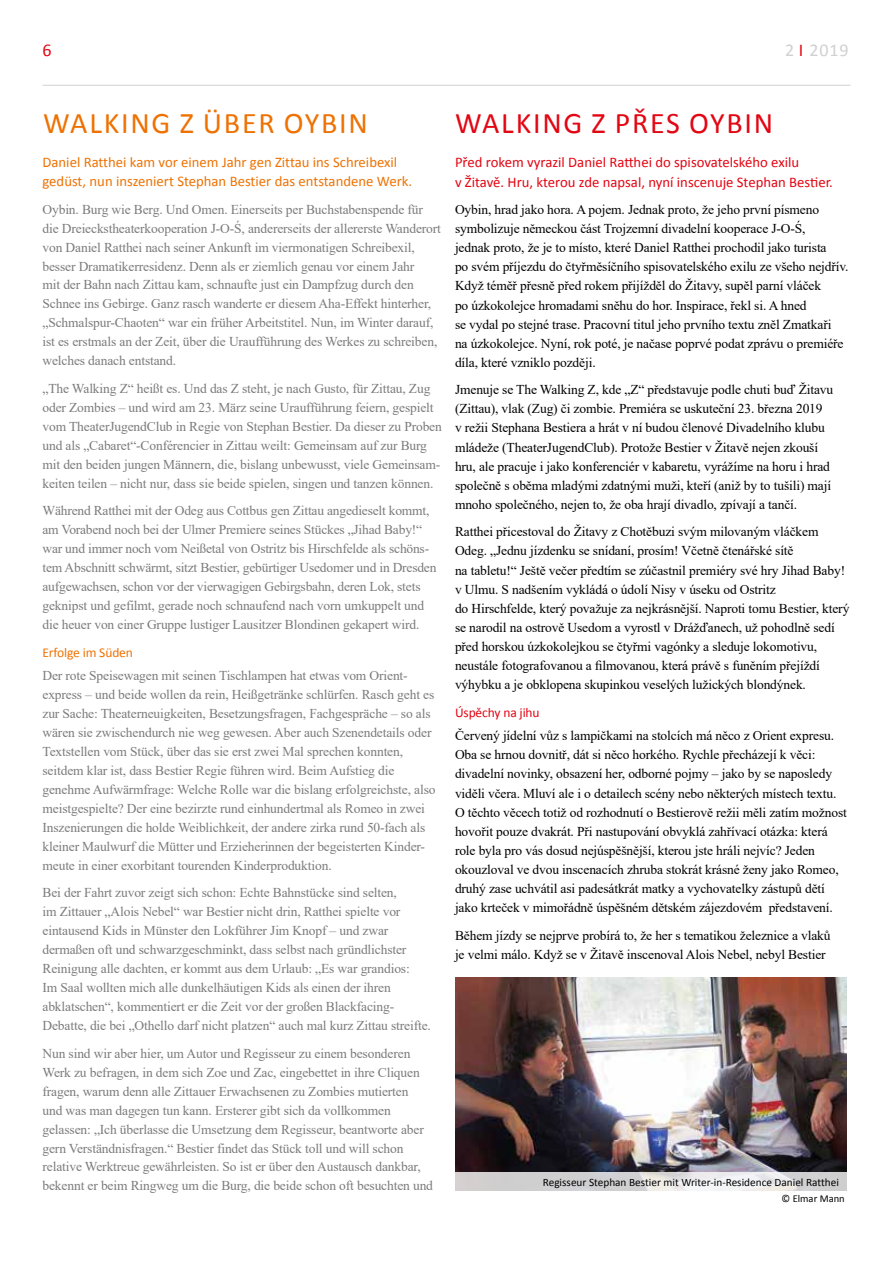
<style>
.page{position:relative;width:893px;height:1263px;background:#fff}
.page>*{position:absolute;margin:0;border:0;box-sizing:border-box;transform-origin:0 0}
.t1{font:30px "Calibri";letter-spacing:.06em;color:#ee7203}
.t2{font:30px "Calibri";letter-spacing:.06em;color:#e30613}
.t3{font:18px "Calibri";color:#d0d0d0}
.t4{font:18px "Calibri";color:#e30613}
.t5{font:14.7px/20px "Calibri";color:#e30613}
.t6{font:14.7px/19.5px "Calibri";color:#ee7203}
.t7{font:13.5px/19px "Times New Roman";letter-spacing:-.01em;color:#7c7b7b}
.t8{font:13.5px/19px "Times New Roman";letter-spacing:-.01em;color:#000}
.t9{font:13.5px "Calibri";letter-spacing:-.01em;color:#ee7203}
.t10{font:13.5px "Calibri";letter-spacing:-.01em;color:#e30613}
.t11{font:11.25px "Calibri";color:#000}
.t12{font:10.5px "Calibri";color:#000}
.s1{color:#e30613}
</style>
<div class="page">
<hr style="left:43px;top:85px;width:807px;height:1px;background:#d0d0d0">
<img style="left:455px;top:977px;width:391px;height:196px">
<svg style="left:455px;top:1173px;width:392px;height:18px;fill:#d2d1d2"></svg>
<h2 class="t4" style="left:43px;top:39px;width:11px">6</h2>
<h2 class="t3" style="left:785px;top:39px;width:65px">2 <span class="s1">I</span> 2019</h2>
<h1 class="t1" style="left:43px;top:104px;width:326px">WALKING Z ÜBER OYBIN</h1>
<h1 class="t2" style="left:455px;top:104px;width:320px">WALKING Z PŘES OYBIN</h1>
<p class="t5" style="left:455px;top:152px;width:379px">Před rokem vyrazil Daniel Ratthei do spisovatelského exilu<br>v Žitavě. Hru, kterou zde napsal, nyní inscenuje Stephan Bestier.</p>
<p class="t8" style="left:455px;top:200px;width:395px">Oybin, hrad jako hora. A pojem. Jednak proto, že jeho první písmeno symbolizuje německou část Trojzemní divadelní kooperace J-O-Ś,<br>jednak proto, že je to místo, které Daniel Ratthei prochodil jako turista<br>po svém příjezdu do čtyřměsíčního spisovatelského exilu ze všeho nejdřív.<br>Když téměř přesně před rokem přijížděl do Žitavy, supěl parní vláček<br>po úzkokolejce hromadami sněhu do hor. Inspirace, řekl si. A hned<br>se vydal po stejné trase. Pracovní titul jeho prvního textu zněl Zmatkaři<br>na úzkokolejce. Nyní, rok poté, je načase poprvé podat zprávu o premiéře díla, které vzniklo později.</p>
<p class="t8" style="left:455px;top:380px;width:380px">Jmenuje se The Walking Z, kde „Z“ představuje podle chuti buď Žitavu (Zittau), vlak (Zug) či zombie. Premiéra se uskuteční 23. března 2019<br>v režii Stephana Bestiera a hrát v ní budou členové Divadelního klubu mládeže (TheaterJugendClub). Protože Bestier v Žitavě nejen zkouší hru, ale pracuje i jako konferenciér v kabaretu, vyrážíme na horu i hrad společně s oběma mladými zdatnými muži, kteří (aniž by to tušili) mají mnoho společného, nejen to, že oba hrají divadlo, zpívají a tančí.</p>
<p class="t8" style="left:455px;top:522px;width:396px">Ratthei přicestoval do Žitavy z Chotěbuzi svým milovaným vláčkem Odeg. „Jednu jízdenku se snídaní, prosím! Včetně čtenářské sítě<br>na tabletu!“ Ještě večer předtím se zúčastnil premiéry své hry Jihad Baby! v Ulmu. S nadšením vykládá o údolí Nisy v úseku od Ostritz<br>do Hirschfelde, který považuje za nejkrásnější. Naproti tomu Bestier, který se narodil na ostrově Usedom a vyrostl v Drážďanech, už pohodlně sedí před horskou úzkokolejkou se čtyřmi vagónky a sleduje lokomotivu, neustále fotografovanou a filmovanou, která právě s funěním přejíždí výhybku a je obklopena skupinkou veselých lužických blondýnek.</p>
<p class="t10" style="left:455px;top:704px;width:86px">Úspěchy na jihu</p>
<p class="t8" style="left:455px;top:726px;width:393px">Červený jídelní vůz s lampičkami na stolcích má něco z Orient expresu.<br>Oba se hrnou dovnitř, dát si něco horkého. Rychle přecházejí k věci: divadelní novinky, obsazení her, odborné pojmy – jako by se naposledy viděli včera. Mluví ale i o detailech scény nebo některých místech textu.<br>O těchto věcech totiž od rozhodnutí o Bestierově režii měli zatím možnost hovořit pouze dvakrát. Při nastupování obvyklá zahřívací otázka: která role byla pro vás dosud nejúspěšnější, kterou jste hráli nejvíc? Jeden okouzloval ve dvou inscenacích zhruba stokrát krásné ženy jako Romeo, druhý zase uchvátil asi padesátkrát matky a vychovatelky zástupů dětí jako krteček v mimořádně úspěšném dětském zájezdovém představení.</p>
<p class="t8" style="left:455px;top:925px;width:377px">Během jízdy se nejprve probírá to, že her s tematikou železnice a vlaků je velmi málo. Když se v Žitavě inscenoval Alois Nebel, nebyl Bestier</p>
<p class="t6" style="left:43px;top:152px;width:371px">Daniel Ratthei kam vor einem Jahr gen Zittau ins Schreibexil gedüst, nun inszeniert Stephan Bestier das entstandene Werk.</p>
<p class="t7" style="left:43px;top:199px;width:400px">Oybin. Burg wie Berg. Und Omen. Einerseits per Buchstabenspende für die Dreieckstheaterkooperation J-O-Ś, andererseits der allererste Wanderort von Daniel Ratthei nach seiner Ankunft im viermonatigen Schreibexil, besser Dramatikerresidenz. Denn als er ziemlich genau vor einem Jahr<br>mit der Bahn nach Zittau kam, schnaufte just ein Dampfzug durch den Schnee ins Gebirge. Ganz rasch wanderte er diesem Aha-Effekt hinterher, „Schmalspur-Chaoten“ war ein früher Arbeitstitel. Nun, im Winter darauf, ist es erstmals an der Zeit, über die Uraufführung des Werkes zu schreiben, welches danach entstand.</p>
<p class="t7" style="left:43px;top:378px;width:401px">„The Walking Z“ heißt es. Und das Z steht, je nach Gusto, für Zittau, Zug oder Zombies – und wird am 23. März seine Uraufführung feiern, gespielt vom TheaterJugendClub in Regie von Stephan Bestier. Da dieser zu Proben und als „Cabaret“-Conférencier in Zittau weilt: Gemeinsam auf zur Burg mit den beiden jungen Männern, die, bislang unbewusst, viele Gemeinsam&shy;keiten teilen – nicht nur, dass sie beide spielen, singen und tanzen können.</p>
<p class="t7" style="left:43px;top:501px;width:395px">Während Ratthei mit der Odeg aus Cottbus gen Zittau angedieselt kommt, am Vorabend noch bei der Ulmer Premiere seines Stückes „Jihad Baby!“ war und immer noch vom Neißetal von Ostritz bis Hirschfelde als schöns&shy;tem Abschnitt schwärmt, sitzt Bestier, gebürtiger Usedomer und in Dresden aufgewachsen, schon vor der vierwagigen Gebirgsbahn, deren Lok, stets geknipst und gefilmt, gerade noch schnaufend nach vorn umkuppelt und die heuer von einer Gruppe lustiger Lausitzer Blondinen gekapert wird.</p>
<p class="t9" style="left:43px;top:644px;width:92px">Erfolge im Süden</p>
<p class="t7" style="left:43px;top:665px;width:394px">Der rote Speisewagen mit seinen Tischlampen hat etwas vom Orient&shy;express – und beide wollen da rein, Heißgetränke schlürfen. Rasch geht es zur Sache: Theaterneuigkeiten, Besetzungsfragen, Fachgespräche – so als wären sie zwischendurch nie weg gewesen. Aber auch Szenendetails oder Textstellen vom Stück, über das sie erst zwei Mal sprechen konnten, seitdem klar ist, dass Bestier Regie führen wird. Beim Aufstieg die genehme Aufwärmfrage: Welche Rolle war die bislang erfolgreichste, also meistgespielte? Der eine bezirzte rund einhundertmal als Romeo in zwei Inszenierungen die holde Weiblichkeit, der andere zirka rund 50-fach als kleiner Maulwurf die Mütter und Erzieherinnen der begeisterten Kinder&shy;meute in einer exorbitant tourenden Kinderproduktion.</p>
<p class="t7" style="left:43px;top:883px;width:390px">Bei der Fahrt zuvor zeigt sich schon: Echte Bahnstücke sind selten,<br>im Zittauer „Alois Nebel“ war Bestier nicht drin, Ratthei spielte vor eintausend Kids in Münster den Lokführer Jim Knopf – und zwar dermaßen oft und schwarzgeschminkt, dass selbst nach gründlichster Reinigung alle dachten, er kommt aus dem Urlaub: „Es war grandios:<br>Im Saal wollten mich alle dunkelhäutigen Kids als einen der ihren abklatschen“, kommentiert er die Zeit vor der großen Blackfacing-Debatte, die bei „Othello darf nicht platzen“ auch mal kurz Zittau streifte.</p>
<p class="t7" style="left:43px;top:1043px;width:392px">Nun sind wir aber hier, um Autor und Regisseur zu einem besonderen Werk zu befragen, in dem sich Zoe und Zac, eingebettet in ihre Cliquen fragen, warum denn alle Zittauer Erwachsenen zu Zombies mutierten<br>und was man dagegen tun kann. Ersterer gibt sich da vollkommen gelassen: „Ich überlasse die Umsetzung dem Regisseur, beantworte aber gern Verständnisfragen.“ Bestier findet das Stück toll und will schon relative Werktreue gewährleisten. So ist er über den Austausch dankbar, bekennt er beim Ringweg um die Burg, die beide schon oft besuchten und</p>
<p class="t11" style="left:543px;top:1175px;width:298px">Regisseur Stephan Bestier mit Writer-in-Residence Daniel Ratthei</p>
<p class="t12" style="left:782px;top:1192px;width:65px">© Elmar Mann</p>
</div>
